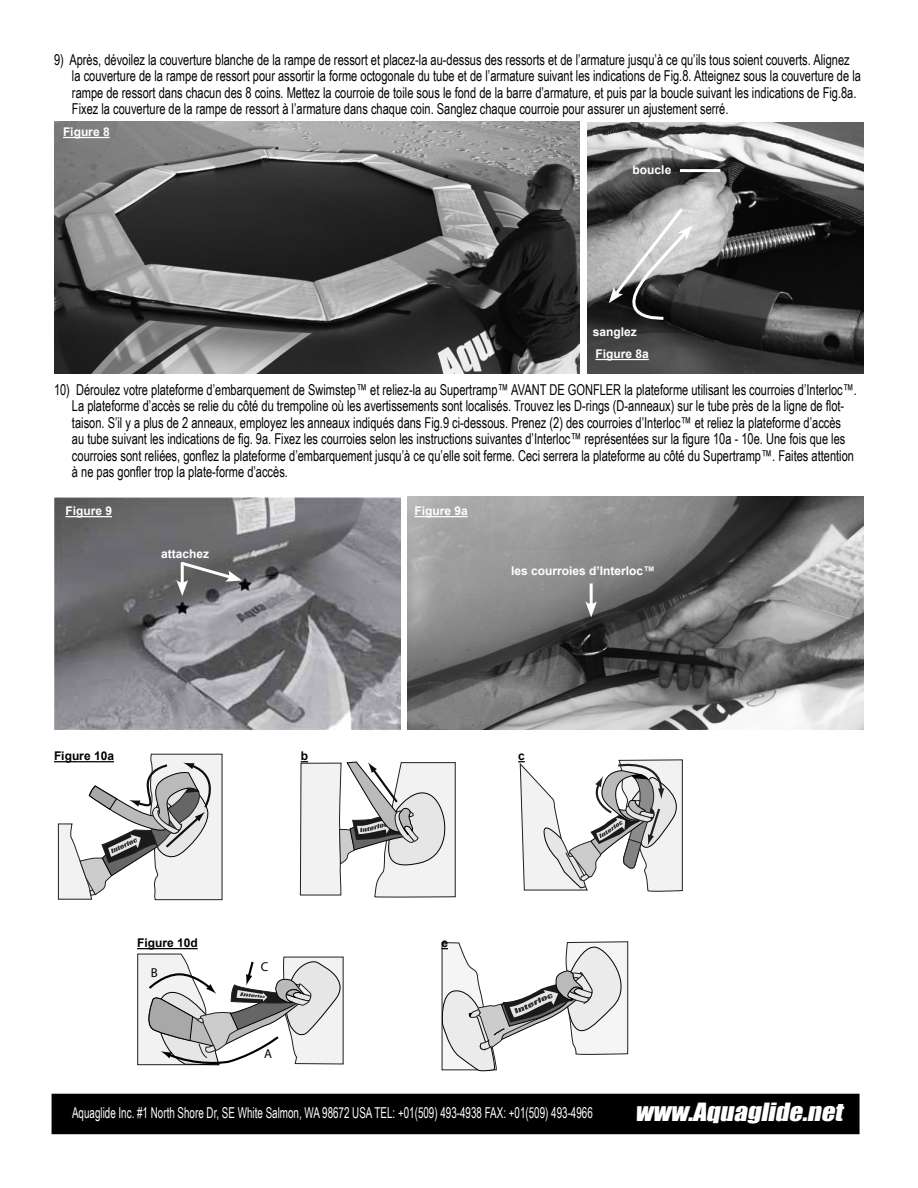
<style>
.page{position:relative;width:918px;height:1188px;background:#fff}
.page>*{position:absolute;margin:0;border:0;box-sizing:border-box;transform-origin:0 0}
.t1{font:italic 23.1px "Impact";color:#fff;scale:1.14 1}
.t2{font:15px/16.5px "Arial Narrow";color:#000;scale:.9 1}
.t3{font:15px "Arial Narrow";color:#fff;scale:.8 1}
.t4{font:12.9px "Myriad Pro";color:#000}
.t5{font:700 12px/22.6px "Arial";color:#fff}
.t6{font:700 12px "Arial";color:#000}
</style>
<div class="page">
<div style="left:52px;top:1094px;width:807px;height:39px;background:#000"></div>
<div style="left:52px;top:1094px;width:808px;height:40px;border:2px solid #000"></div>
<img style="left:54px;top:121px;width:526px;height:253px">
<img style="left:587px;top:122px;width:277px;height:251px">
<hr style="left:63px;top:137px;width:47px;height:1px;background:#fff">
<hr style="left:596px;top:359px;width:53px;height:1px;background:#fff">
<svg style="left:604px;top:205px;width:89px;height:117px;background:#878787"></svg>
<hr style="left:680px;top:169px;width:40px;height:3px;background:#fff">
<svg style="left:138px;top:954px;width:206px;height:112px"></svg>
<svg style="left:58px;top:754px;width:164px;height:146px"></svg>
<img style="left:54px;top:498px;width:346px;height:231px">
<hr style="left:65px;top:516px;width:47px;height:1px;background:#fff">
<svg style="left:176px;top:560px;width:66px;height:36px;background:#79787a"></svg>
<img style="left:407px;top:497px;width:457px;height:233px">
<hr style="left:414px;top:516px;width:54px;height:1px;background:#fff">
<hr style="left:590px;top:584px;width:3px;height:23px;background:#fff">
<svg style="left:585px;top:601px;width:12px;height:16px"></svg>
<hr style="left:54px;top:761px;width:60px;height:1px;background:#000">
<hr style="left:137px;top:948px;width:61px;height:1px;background:#000">
<svg style="left:441px;top:942px;width:188px;height:129px"></svg>
<svg style="left:300px;top:761px;width:155px;height:137px"></svg>
<svg style="left:518px;top:759px;width:165px;height:133px"></svg>
<p class="t2" style="left:72px;top:51px;width:878px;text-indent:-18px">9) Après, dévoilez la couverture blanche de la rampe de ressort et placez-la au-dessus des ressorts et de l’armature jusqu’à ce qu’ils tous soient couverts. Alignez la couverture de la rampe de ressort pour assortir la forme octogonale du tube et de l’armature suivant les indications de Fig.8. Atteignez sous la couverture de la rampe de ressort dans chacun des 8 coins. Mettez la courroie de toile sous le fond de la barre d’armature, et puis par la boucle suivant les indications de Fig.8a.<br>Fixez la couverture de la rampe de ressort à l’armature dans chaque coin. Sanglez chaque courroie pour assurer un ajustement serré.</p>
<p class="t5" style="left:63px;top:121px;width:48px">Figure 8</p>
<p class="t5" style="left:633px;top:159px;width:40px">boucle</p>
<p class="t5" style="left:593px;top:320px;width:57px">sanglez<br>Figure 8a</p>
<p class="t2" style="left:72px;top:381px;width:874px;text-indent:-18px">10) Déroulez votre plateforme d’embarquement de Swimstep™ et reliez-la au Supertramp™ AVANT DE GONFLER la plateforme utilisant les courroies d’Interloc™.<br>La plateforme d’accès se relie du côté du trempoline où les avertissements sont localisés. Trouvez les D-rings (D-anneaux) sur le tube près de la ligne de flot&shy;taison. S’il y a plus de 2 anneaux, employez les anneaux indiqués dans Fig.9 ci-dessous. Prenez (2) des courroies d’Interloc™ et reliez la plateforme d’accès au tube suivant les indications de fig. 9a. Fixez les courroies selon les instructions suivantes d’Interloc™ représentées sur la figure 10a - 10e. Une fois que les courroies sont reliées, gonflez la plateforme d’embarquement jusqu’à ce qu’elle soit ferme. Ceci serrera la plateforme au côté du Supertramp™. Faites attention à ne pas gonfler trop la plate-forme d’accès.</p>
<p class="t5" style="left:65px;top:500px;width:48px">Figure 9</p>
<p class="t5" style="left:161px;top:543px;width:50px">attachez</p>
<p class="t5" style="left:414px;top:500px;width:55px">Figure 9a</p>
<p class="t5" style="left:511px;top:559px;width:146px">les courroies d’Interloc™</p>
<p class="t6" style="left:54px;top:748px;width:62px">Figure 10a</p>
<p class="t6" style="left:301px;top:748px;width:9px">b</p>
<p class="t6" style="left:518px;top:748px;width:8px">c</p>
<p class="t6" style="left:137px;top:935px;width:62px">Figure 10d</p>
<p class="t6" style="left:441px;top:935px;width:8px">e</p>
<p class="t4" style="left:151px;top:964px;width:8px">B</p>
<p class="t4" style="left:261px;top:959px;width:9px">C</p>
<p class="t4" style="left:264px;top:1045px;width:9px">A</p>
<p class="t3" style="left:72px;top:1102px;width:653px">Aquaglide Inc. #1 North Shore Dr, SE White Salmon, WA 98672 USA TEL: +01(509) 493-4938 FAX: +01(509) 493-4966</p>
<h1 class="t1" style="left:635px;top:1094px;width:189px">www.Aquaglide.net</h1>
</div>
